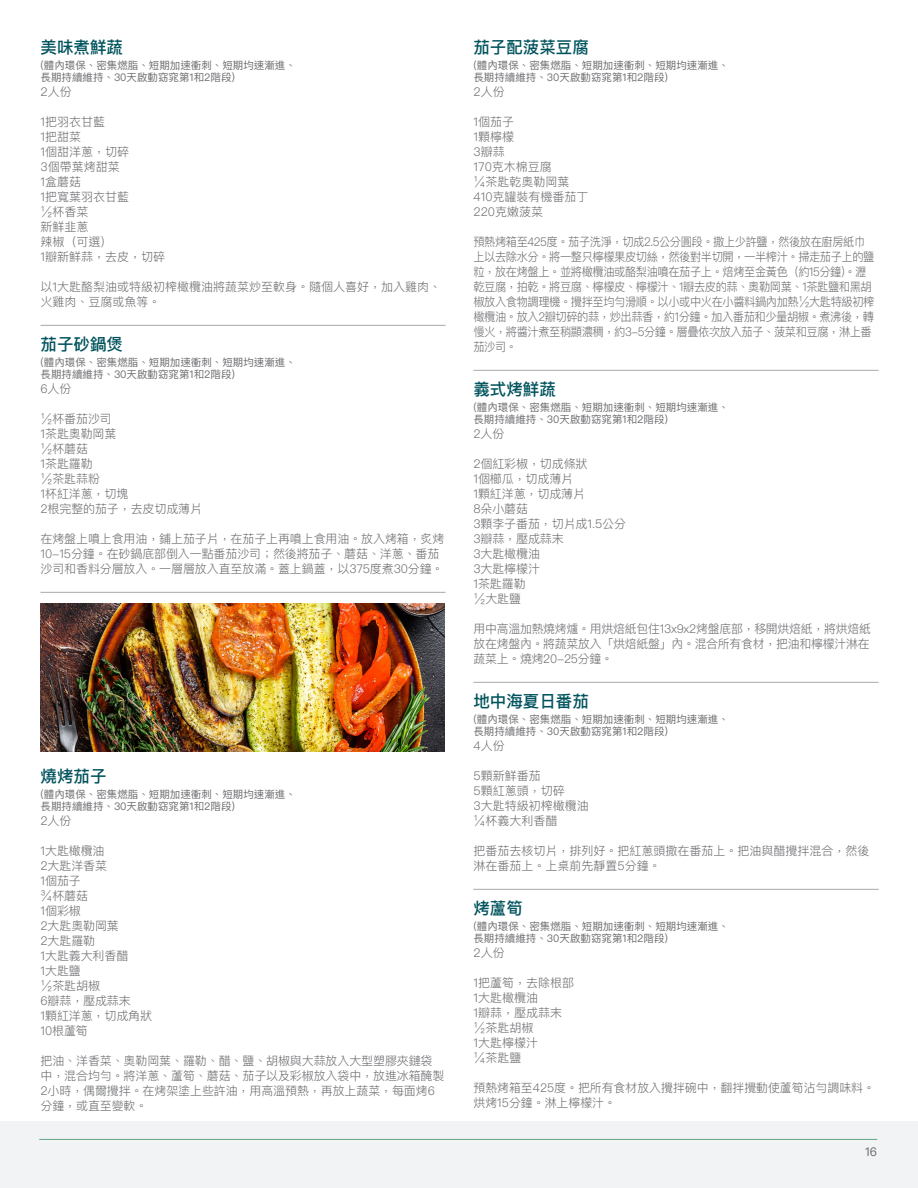
<style>
.page{position:relative;width:918px;height:1188px;background:#fff}
.page>*{position:absolute;margin:0;border:0;box-sizing:border-box;transform-origin:0 0}
.t1{font:500 16.5px "Ping Fang TC";color:#00535d}
.t2{font:300 12px/15px "Ping Fang TC";letter-spacing:-.01em;color:#6c6d70}
.t3{font:300 12px/15px "Ping Fang TC";letter-spacing:-.04em;color:#6c6d70;scale:.94 1}
.t4{font:12px "Ping Fang TC";color:#040503}
.t5{font:10.5px/12px "Ping Fang TC";color:#6c6d70}
</style>
<div class="page">
<div style="left:0;top:1121px;width:918px;height:67px;background:#f2f3f4"></div>
<hr style="left:39px;top:1139px;width:838px;height:1px;background:#62a386">
<hr style="left:40px;top:325px;width:406px;height:1px;background:#a8a9ad">
<hr style="left:40px;top:592px;width:406px;height:1px;background:#a8a9ad">
<hr style="left:473px;top:370px;width:406px;height:1px;background:#a8a9ad">
<hr style="left:473px;top:682px;width:406px;height:1px;background:#a8a9ad">
<hr style="left:473px;top:889px;width:406px;height:1px;background:#a8a9ad">
<img style="left:40px;top:604px;width:405px;height:148px">
<p class="t1" style="left:40px;top:36px;width:84px">美味煮鮮蔬</p>
<p class="t5" style="left:40px;top:59px;width:257px">(體內環保、密集燃脂、短期加速衝刺、短期均速漸進、長期持續維持、30天啟動窈窕第1和2階段)</p>
<p class="t2" style="left:40px;top:84px;width:33px">2人份</p>
<p class="t2" style="left:40px;top:114px;width:66px">1把羽衣甘藍</p>
<p class="t2" style="left:40px;top:129px;width:42px">1把甜菜</p>
<p class="t2" style="left:40px;top:144px;width:90px">1個甜洋蔥，切碎</p>
<p class="t2" style="left:40px;top:159px;width:81px">3個帶葉烤甜菜</p>
<p class="t2" style="left:40px;top:174px;width:42px">1盒蘑菇</p>
<p class="t2" style="left:40px;top:189px;width:90px">1把寬葉羽衣甘藍</p>
<p class="t2" style="left:40px;top:204px;width:49px">½杯香菜</p>
<p class="t2" style="left:40px;top:219px;width:49px">新鮮韭蔥</p>
<p class="t2" style="left:40px;top:234px;width:73px">辣椒（可選）</p>
<p class="t2" style="left:40px;top:249px;width:126px">1瓣新鮮蒜，去皮，切碎</p>
<p class="t2" style="left:40px;top:279px;width:402px">以1大匙酪梨油或特級初榨橄欖油將蔬菜炒至軟身。隨個人喜好，加入雞肉、火雞肉、豆腐或魚等。</p>
<p class="t1" style="left:40px;top:333px;width:84px">茄子砂鍋煲</p>
<p class="t5" style="left:40px;top:356px;width:257px">(體內環保、密集燃脂、短期加速衝刺、短期均速漸進、長期持續維持、30天啟動窈窕第1和2階段)</p>
<p class="t2" style="left:40px;top:381px;width:32px">6人份</p>
<p class="t2" style="left:40px;top:411px;width:73px">½杯番茄沙司</p>
<p class="t2" style="left:40px;top:426px;width:78px">1茶匙奧勒岡葉</p>
<p class="t2" style="left:40px;top:441px;width:49px">½杯蘑菇</p>
<p class="t2" style="left:40px;top:456px;width:54px">1茶匙羅勒</p>
<p class="t2" style="left:40px;top:471px;width:61px">½茶匙蒜粉</p>
<p class="t2" style="left:40px;top:486px;width:89px">1杯紅洋蔥，切塊</p>
<p class="t2" style="left:40px;top:501px;width:163px">2根完整的茄子，去皮切成薄片</p>
<p class="t2" style="left:40px;top:531px;width:406px">在烤盤上噴上食用油，鋪上茄子片，在茄子上再噴上食用油。放入烤箱，炙烤<br>10-15分鐘。在砂鍋底部倒入一點番茄沙司；然後將茄子、蘑菇、洋蔥、番茄沙司和香料分層放入。一層層放入直至放滿。蓋上鍋蓋，以375度煮30分鐘。</p>
<p class="t1" style="left:40px;top:765px;width:67px">燒烤茄子</p>
<p class="t5" style="left:40px;top:788px;width:257px">(體內環保、密集燃脂、短期加速衝刺、短期均速漸進、長期持續維持、30天啟動窈窕第1和2階段)</p>
<p class="t2" style="left:40px;top:813px;width:32px">2人份</p>
<p class="t2" style="left:40px;top:843px;width:66px">1大匙橄欖油</p>
<p class="t2" style="left:40px;top:858px;width:68px">2大匙洋香菜</p>
<p class="t2" style="left:40px;top:873px;width:42px">1個茄子</p>
<p class="t2" style="left:40px;top:888px;width:49px">¾杯蘑菇</p>
<p class="t2" style="left:40px;top:903px;width:42px">1個彩椒</p>
<p class="t2" style="left:40px;top:918px;width:80px">2大匙奧勒岡葉</p>
<p class="t2" style="left:40px;top:933px;width:56px">2大匙羅勒</p>
<p class="t2" style="left:40px;top:948px;width:89px">1大匙義大利香醋</p>
<p class="t2" style="left:40px;top:963px;width:42px">1大匙鹽</p>
<p class="t2" style="left:40px;top:978px;width:61px">½茶匙胡椒</p>
<p class="t2" style="left:40px;top:993px;width:92px">6瓣蒜，壓成蒜末</p>
<p class="t2" style="left:40px;top:1008px;width:113px">1顆紅洋蔥，切成角狀</p>
<p class="t2" style="left:40px;top:1023px;width:49px">10根蘆筍</p>
<p class="t2" style="left:40px;top:1053px;width:406px">把油、洋香菜、奧勒岡葉、羅勒、醋、鹽、胡椒與大蒜放入大型塑膠夾鏈袋中，混合均勻。將洋蔥、蘆筍、蘑菇、茄子以及彩椒放入袋中，放進冰箱醃製<br>2小時，偶爾攪拌。在烤架塗上些許油，用高溫預熱，再放上蔬菜，每面烤6分鐘，或直至變軟。</p>
<p class="t1" style="left:473px;top:36px;width:117px">茄子配菠菜豆腐</p>
<p class="t5" style="left:473px;top:59px;width:257px">(體內環保、密集燃脂、短期加速衝刺、短期均速漸進、長期持續維持、30天啟動窈窕第1和2階段)</p>
<p class="t2" style="left:473px;top:84px;width:33px">2人份</p>
<p class="t2" style="left:473px;top:114px;width:42px">1個茄子</p>
<p class="t2" style="left:473px;top:129px;width:42px">1顆檸檬</p>
<p class="t2" style="left:473px;top:144px;width:33px">3瓣蒜</p>
<p class="t2" style="left:473px;top:159px;width:80px">170克木棉豆腐</p>
<p class="t2" style="left:473px;top:174px;width:97px">¼茶匙乾奧勒岡葉</p>
<p class="t2" style="left:473px;top:189px;width:117px">410克罐裝有機番茄丁</p>
<p class="t2" style="left:473px;top:204px;width:71px">220克嫩菠菜</p>
<p class="t3" style="left:473px;top:234px;width:428px">預熱烤箱至425度。茄子洗淨，切成2.5公分圓段。撒上少許鹽，然後放在廚房紙巾上以去除水分。將一整只檸檬果皮切絲，然後對半切開，一半榨汁。掃走茄子上的鹽粒，放在烤盤上。並將橄欖油或酪梨油噴在茄子上。焙烤至金黃色（約15分鐘)。瀝乾豆腐，拍乾。將豆腐、檸檬皮、檸檬汁、1瓣去皮的蒜、奧勒岡葉、1茶匙鹽和黑胡椒放入食物調理機。攪拌至均勻滑順。以小或中火在小醬料鍋內加熱½大匙特級初榨橄欖油。放入2瓣切碎的蒜，炒出蒜香，約1分鐘。加入番茄和少量胡椒。煮沸後，轉慢火，將醬汁煮至稍顯濃稠，約3-5分鐘。層疊依次放入茄子、菠菜和豆腐，淋上番茄沙司。</p>
<p class="t1" style="left:473px;top:378px;width:84px">義式烤鮮蔬</p>
<p class="t5" style="left:473px;top:401px;width:257px">(體內環保、密集燃脂、短期加速衝刺、短期均速漸進、長期持續維持、30天啟動窈窕第1和2階段)</p>
<p class="t2" style="left:473px;top:426px;width:32px">2人份</p>
<p class="t2" style="left:473px;top:456px;width:116px">2個紅彩椒，切成條狀</p>
<p class="t2" style="left:473px;top:471px;width:101px">1個櫛瓜，切成薄片</p>
<p class="t2" style="left:473px;top:486px;width:113px">1顆紅洋蔥，切成薄片</p>
<p class="t2" style="left:473px;top:501px;width:56px">8朵小蘑菇</p>
<p class="t2" style="left:473px;top:516px;width:154px">3顆李子番茄，切片成1.5公分</p>
<p class="t2" style="left:473px;top:531px;width:92px">3瓣蒜，壓成蒜末</p>
<p class="t2" style="left:473px;top:546px;width:68px">3大匙橄欖油</p>
<p class="t2" style="left:473px;top:561px;width:68px">3大匙檸檬汁</p>
<p class="t2" style="left:473px;top:576px;width:54px">1茶匙羅勒</p>
<p class="t2" style="left:473px;top:591px;width:49px">½大匙鹽</p>
<p class="t2" style="left:473px;top:621px;width:399px">用中高溫加熱燒烤爐。用烘焙紙包住13x9x2烤盤底部，移開烘焙紙，將烘焙紙放在烤盤內。將蔬菜放入「烘焙紙盤」內。混合所有食材，把油和檸檬汁淋在蔬菜上。燒烤20-25分鐘。</p>
<p class="t1" style="left:473px;top:690px;width:117px">地中海夏日番茄</p>
<p class="t5" style="left:473px;top:713px;width:257px">(體內環保、密集燃脂、短期加速衝刺、短期均速漸進、長期持續維持、30天啟動窈窕第1和2階段)</p>
<p class="t2" style="left:473px;top:738px;width:33px">4人份</p>
<p class="t2" style="left:473px;top:768px;width:69px">5顆新鮮番茄</p>
<p class="t2" style="left:473px;top:783px;width:93px">5顆紅蔥頭，切碎</p>
<p class="t2" style="left:473px;top:798px;width:117px">3大匙特級初榨橄欖油</p>
<p class="t2" style="left:473px;top:813px;width:85px">¼杯義大利香醋</p>
<p class="t2" style="left:473px;top:843px;width:398px">把番茄去核切片，排列好。把紅蔥頭撒在番茄上。把油與醋攪拌混合，然後淋在番茄上。上桌前先靜置5分鐘。</p>
<p class="t1" style="left:473px;top:897px;width:51px">烤蘆筍</p>
<p class="t5" style="left:473px;top:920px;width:257px">(體內環保、密集燃脂、短期加速衝刺、短期均速漸進、長期持續維持、30天啟動窈窕第1和2階段)</p>
<p class="t2" style="left:473px;top:945px;width:33px">2人份</p>
<p class="t2" style="left:473px;top:975px;width:102px">1把蘆筍，去除根部</p>
<p class="t2" style="left:473px;top:990px;width:66px">1大匙橄欖油</p>
<p class="t2" style="left:473px;top:1005px;width:90px">1瓣蒜，壓成蒜末</p>
<p class="t2" style="left:473px;top:1020px;width:61px">½茶匙胡椒</p>
<p class="t2" style="left:473px;top:1035px;width:66px">1大匙檸檬汁</p>
<p class="t2" style="left:473px;top:1050px;width:49px">¼茶匙鹽</p>
<p class="t2" style="left:473px;top:1080px;width:403px">預熱烤箱至425度。把所有食材放入攪拌碗中，翻拌攪動使蘆筍沾勻調味料。烘烤15分鐘。淋上檸檬汁。</p>
<p class="t4" style="left:865px;top:1145px;width:14px">16</p>
</div>
